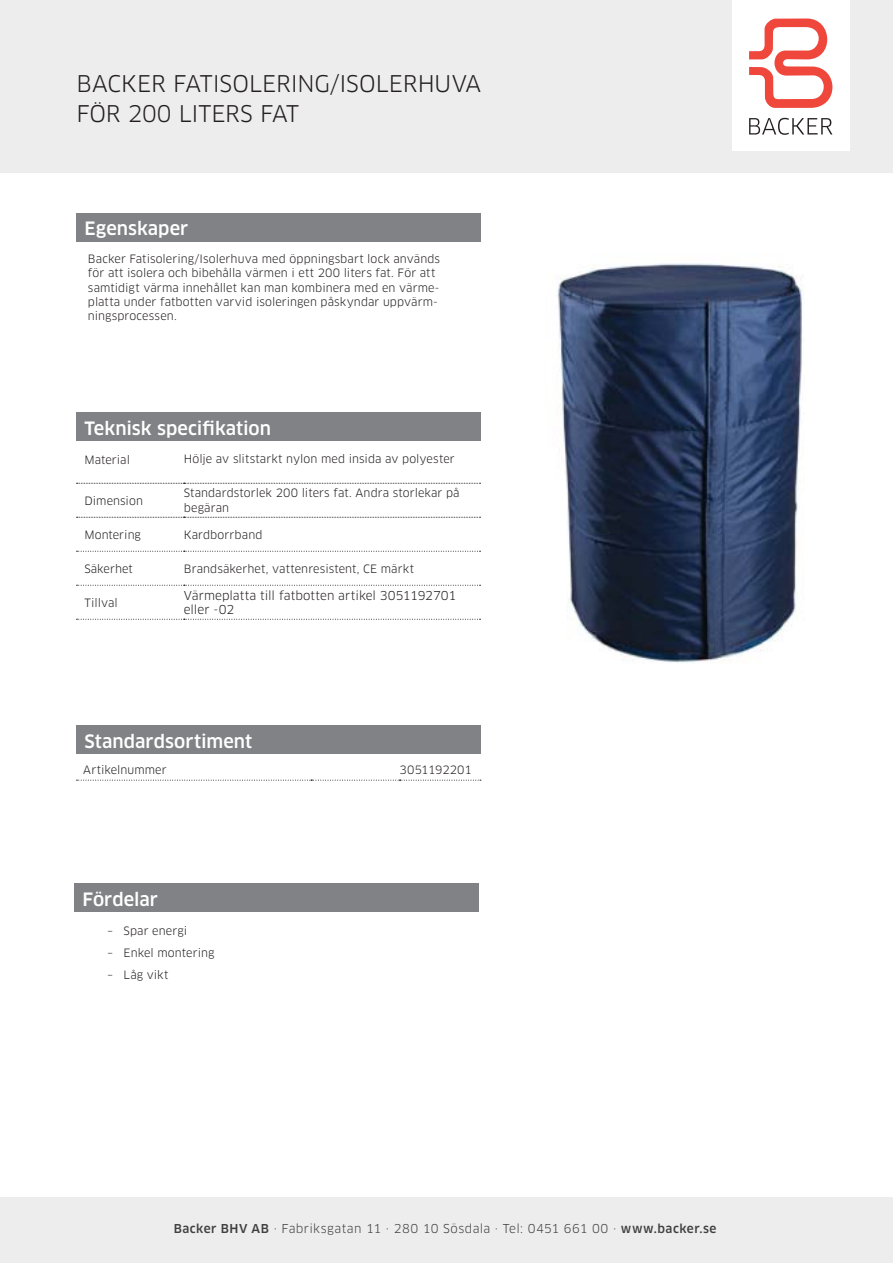
<style>
.page{position:relative;width:893px;height:1263px;background:#fff}
.page>*{position:absolute;margin:0;border:0;box-sizing:border-box;transform-origin:0 0}
.t1{font:22.5px/30px "Clan Pro";letter-spacing:-.005em;color:#231f20}
.t2{font:500 18px "Clan Pro";color:#fff}
.t3{font:12px "Clan Pro";letter-spacing:.03em;color:#404041}
.t4{font:12px/14.4px "Clan Pro";color:#231f20}
.t5{font:11.25px/14.1px "Clan Pro";letter-spacing:.005em;color:#231f20}
.t6{font:11.25px "Clan Pro";letter-spacing:-.015em;color:#231f20}
.s1{font-weight:500}
</style>
<div class="page">
<div style="left:0;top:1197px;width:893px;height:66px;background:#ededee"></div>
<div style="left:0;top:0;width:893px;height:172px;background:#ededee"></div>
<div style="left:732px;top:2px;width:118px;height:149px;background:#fff"></div>
<svg style="left:749px;top:118px;width:83px;height:17px"></svg>
<svg style="left:749px;top:19px;width:83px;height:89px"></svg>
<div style="left:732px;top:0;width:118px;height:5px;background:#fff"></div>
<div style="left:76px;top:213px;width:404px;height:29px;background:#808285"></div>
<div style="left:76px;top:412px;width:404px;height:29px;background:#808285"></div>
<svg style="left:76px;top:551px;width:404px;height:1px"></svg>
<svg style="left:76px;top:585px;width:404px;height:1px"></svg>
<svg style="left:76px;top:619px;width:404px;height:1px"></svg>
<svg style="left:76px;top:483px;width:404px;height:1px"></svg>
<svg style="left:76px;top:517px;width:404px;height:1px"></svg>
<svg style="left:76px;top:780px;width:405px;height:1px"></svg>
<div style="left:76px;top:725px;width:404px;height:29px;background:#808285"></div>
<div style="left:74px;top:883px;width:404px;height:29px;background:#808285"></div>
<img style="left:556px;top:263px;width:248px;height:400px">
<h1 class="t1" style="left:77px;top:69px;width:406px">BACKER FATISOLERING/ISOLERHUVA<br>FÖR 200 LITERS FAT</h1>
<h2 class="t2" style="left:85px;top:221px;width:105px">Egenskaper</h2>
<p class="t5" style="left:88px;top:253px;width:354px">Backer Fatisolering/Isolerhuva med öppningsbart lock används för att isolera och bibehålla värmen i ett 200 liters fat. För att samtidigt värma innehållet kan man kombinera med en värme&shy;platta under fatbotten varvid isoleringen påskyndar uppvärm&shy;ningsprocessen.</p>
<h2 class="t2" style="left:85px;top:421px;width:188px">Teknisk specifikation</h2>
<p class="t5" style="left:85px;top:453px;width:47px">Material</p>
<p class="t5" style="left:184px;top:453px;width:272px">Hölje av slitstarkt nylon med insida av polyester</p>
<p class="t5" style="left:85px;top:494px;width:60px">Dimension</p>
<p class="t5" style="left:184px;top:487px;width:277px">Standardstorlek 200 liters fat. Andra storlekar på begäran</p>
<p class="t5" style="left:85px;top:528px;width:58px">Montering</p>
<p class="t5" style="left:184px;top:528px;width:80px">Kardborrband</p>
<p class="t5" style="left:85px;top:562px;width:50px">Säkerhet</p>
<p class="t5" style="left:184px;top:562px;width:232px">Brandsäkerhet, vattenresistent, CE märkt</p>
<p class="t5" style="left:85px;top:596px;width:35px">Tillval</p>
<p class="t4" style="left:184px;top:589px;width:274px">Värmeplatta till fatbotten artikel 3051192701 eller -02</p>
<h2 class="t2" style="left:85px;top:734px;width:169px">Standardsortiment</h2>
<p class="t5" style="left:83px;top:763px;width:85px">Artikelnummer</p>
<p class="t6" style="left:400px;top:765px;width:74px">3051192201</p>
<h2 class="t2" style="left:82px;top:892px;width:77px">Fördelar</h2>
<p class="t5" style="left:107px;top:924px;width:82px">– Spar energi</p>
<p class="t5" style="left:107px;top:946px;width:109px">– Enkel montering</p>
<p class="t5" style="left:107px;top:968px;width:63px">– Låg vikt</p>
<p class="t3" style="left:174px;top:1224px;width:544px"><span class="s1">Backer BHV AB</span> · Fabriksgatan 11 · 280 10 Sösdala · Tel: 0451 661 00 · <span class="s1">www.backer.se</span></p>
</div>
